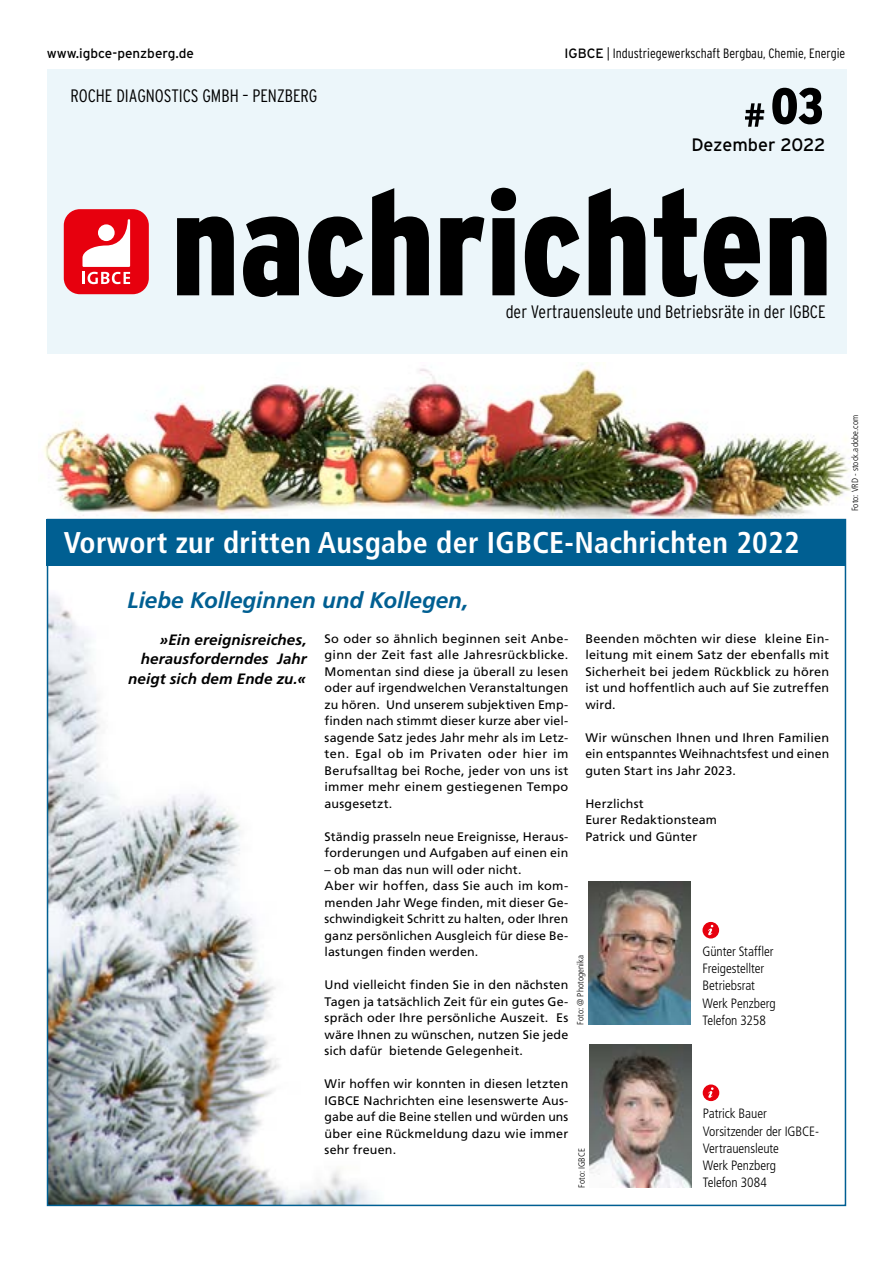
<style>
.page{position:relative;width:893px;height:1263px;background:#fff}
.page>*{position:absolute;margin:0;border:0;box-sizing:border-box;transform-origin:0 0}
.t1{font:900 condensed 147px "Interstate";color:#000}
.t2{font:900 condensed 50.7px "Interstate";color:#000}
.t3{font:700 condensed 30px "Frutiger LT Std";letter-spacing:.01em;color:#fff}
.t4{font:italic 700 22.5px "Frutiger LT Std";letter-spacing:-.005em;color:#005f92}
.t5{font:300 condensed 18px "Interstate";color:#000}
.t6{font:18px "Interstate";letter-spacing:-.01em;color:#000}
.t7{font:italic 700 15px/19.5px "Frutiger LT Std";letter-spacing:.005em;color:#000;text-align:right}
.t8{font:300 condensed 13.5px/17.2px "Frutiger LT Std";letter-spacing:-.005em;color:#000}
.t9{font:300 condensed 13.5px "Interstate";color:#000}
.t10{font:13.5px "Interstate";color:#000}
.t11{font:12.3px/16.5px "Frutiger LT Std";letter-spacing:.01em;color:#000;text-align:justify}
.t12{font:300 condensed 9px "Frutiger LT Std";letter-spacing:.01em;color:#000}
.s1{font-weight:400;font-stretch:normal}
</style>
<div class="page">
<img style="left:44px;top:363px;width:806px;height:157px">
<div style="left:47px;top:69px;width:799px;height:284px;background:#ecf6fa"></div>
<svg style="left:745px;top:103px;width:19px;height:24px"></svg>
<div style="left:47px;top:519px;width:799px;height:47px;background:#005f92"></div>
<div style="left:64px;top:209px;width:85px;height:85px;background:#e7000e;border-radius:16px"></div>
<svg style="left:82px;top:219px;width:48px;height:65px"></svg>
<img style="left:50px;top:595px;width:326px;height:608px">
<svg style="left:702px;top:922px;width:17px;height:16px"></svg>
<img style="left:589px;top:881px;width:102px;height:144px">
<svg style="left:703px;top:1084px;width:16px;height:17px"></svg>
<img style="left:590px;top:1044px;width:102px;height:144px">
<p class="t10" style="left:47px;top:45px;width:149px">www.igbce-penzberg.de</p>
<h3 class="t5" style="left:71px;top:85px;width:248px">ROCHE DIAGNOSTICS GMBH – PENZBERG</h3>
<p class="t9" style="left:565px;top:45px;width:282px"><span class="s1">IGBCE</span> | Industriegewerkschaft Bergbau, Chemie, Energie</p>
<h2 class="t2" style="left:771px;top:78px;width:55px">03</h2>
<h3 class="t6" style="left:691px;top:133px;width:136px">Dezember 2022</h3>
<h1 class="t1" style="left:171px;top:162px;width:662px">nachrichten</h1>
<h3 class="t5" style="left:506px;top:302px;width:321px">der Vertrauensleute und Betriebsräte in der IGBCE</h3>
<h3 class="t3" style="left:64px;top:525px;width:737px">Vorwort zur dritten Ausgabe der IGBCE-Nachrichten 2022</h3>
<h3 class="t4" style="left:128px;top:587px;width:342px">Liebe Kolleginnen und Kollegen,</h3>
<p class="t7" style="left:128px;top:630px;width:180px">»Ein ereignisreiches, herausforderndes Jahr neigt sich dem Ende zu.«</p>
<p class="t11" style="left:325px;top:630px;width:245px">So oder so ähnlich beginnen seit Anbe&shy;ginn der Zeit fast alle Jahresrückblicke.<br>Momentan sind diese ja überall zu lesen oder auf irgendwelchen Veranstaltungen zu hören. Und unserem subjektiven Emp&shy;finden nach stimmt dieser kurze aber viel&shy;sagende Satz jedes Jahr mehr als im Letz&shy;ten. Egal ob im Privaten oder hier im Berufsalltag bei Roche, jeder von uns ist immer mehr einem gestiegenen Tempo ausgesetzt.</p>
<p class="t11" style="left:325px;top:828px;width:245px">Ständig prasseln neue Ereignisse, Heraus&shy;forderungen und Aufgaben auf einen ein</p>
<p class="t11" style="left:325px;top:861px;width:245px;text-align:left">– ob man das nun will oder nicht.<br>Aber wir hoffen, dass Sie auch im kom&shy;menden Jahr Wege finden, mit dieser Ge&shy;schwindigkeit Schritt zu halten, oder Ihren ganz persönlichen Ausgleich für diese Be&shy;lastungen finden werden.</p>
<p class="t11" style="left:325px;top:977px;width:245px">Und vielleicht finden Sie in den nächsten Tagen ja tatsächlich Zeit für ein gutes Ge&shy;spräch oder Ihre persönliche Auszeit. Es wäre Ihnen zu wünschen, nutzen Sie jede sich dafür bietende Gelegenheit.</p>
<p class="t11" style="left:325px;top:1076px;width:245px">Wir hoffen wir konnten in diesen letzten IGBCE Nachrichten eine lesenswerte Aus&shy;gabe auf die Beine stellen und würden uns über eine Rückmeldung dazu wie immer sehr freuen.</p>
<p class="t11" style="left:585px;top:630px;width:245px">Beenden möchten wir diese kleine Ein&shy;leitung mit einem Satz der ebenfalls mit Sicherheit bei jedem Rückblick zu hören ist und hoffentlich auch auf Sie zutreffen wird.</p>
<p class="t11" style="left:585px;top:729px;width:245px">Wir wünschen Ihnen und Ihren Familien ein entspanntes Weihnachtsfest und einen guten Start ins Jahr 2023.</p>
<p class="t11" style="left:585px;top:795px;width:133px;text-align:left">Herzlichst<br>Eurer Redaktionsteam<br>Patrick und Günter</p>
<p class="t12" style="left:575px;top:1025px;width:71px;rotate:-90deg">Foto: @ Photogenika</p>
<p class="t12" style="left:576px;top:1188px;width:41px;rotate:-90deg">Foto: IGBCE</p>
<p class="t8" style="left:702px;top:943px;width:75px">Günter Staffler<br>Freigestellter<br>Betriebsrat<br>Werk Penzberg</p>
<p class="t8" style="left:702px;top:1012px;width:65px">Telefon 3258</p>
<p class="t8" style="left:703px;top:1105px;width:118px">Patrick Bauer<br>Vorsitzender der IGBCE-<br>Vertrauensleute<br>Werk Penzberg</p>
<p class="t8" style="left:703px;top:1174px;width:66px">Telefon 3084</p>
<p class="t12" style="left:850px;top:511px;width:98px;rotate:-90deg">Foto: VRD - stock.adobe.com</p>
</div>
